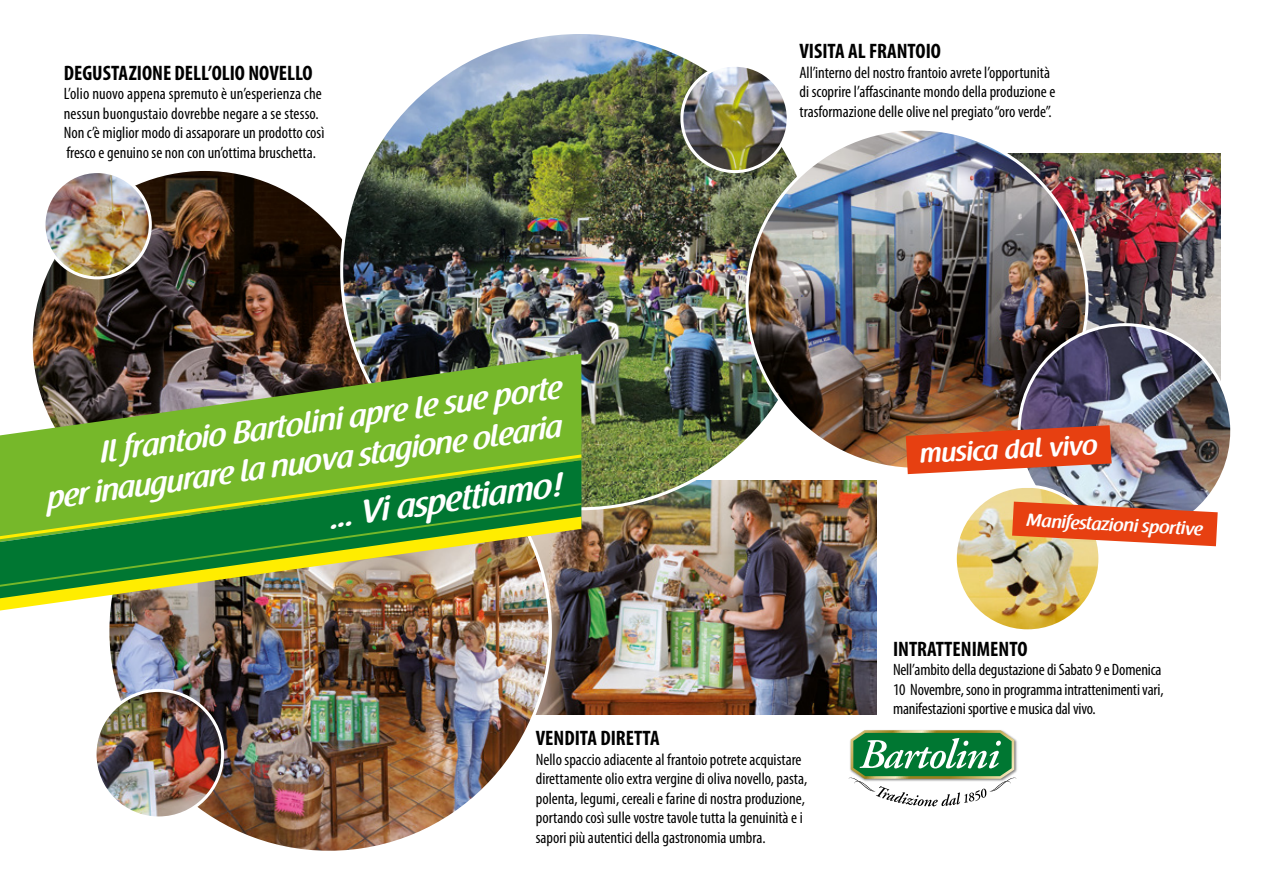
<style>
.page{position:relative;width:1263px;height:893px;background:#fff}
.page>*{position:absolute;margin:0;border:0;box-sizing:border-box;transform-origin:0 0}
.t1{font:600 33.6px "Raspoutine";color:#fff}
.t2{font:600 30.75px/38.8px "Raspoutine";color:#fff;text-align:right}
.t3{font:600 27px "Raspoutine";color:#fff}
.t4{font:700 condensed 21px "Myriad Pro";color:#000}
.t5{font:600 18px "Raspoutine";color:#fff}
.t6{font:condensed 16.5px/19.5px "Myriad Pro";color:#000}
</style>
<div class="page">
<img style="left:1007px;top:153px;width:213px;height:226px">
<img style="left:550px;top:480px;width:326px;height:234px">
<img style="left:110px;top:610px;width:440px;height:240px">
<img style="left:31px;top:169px;width:347px;height:347px;border-radius:173px">
<img style="left:342px;top:35px;width:466px;height:474px">
<img style="left:0;top:354px;width:581px;height:100px">
<svg style="left:0;top:454px;width:581px;height:49px;background:#60ab2a"></svg>
<svg style="left:0;top:503px;width:581px;height:14px;background:#35932d"></svg>
<img style="left:0;top:517px;width:581px;height:93px">
<svg style="left:848px;top:730px;width:168px;height:76px"></svg>
<img style="left:747px;top:129px;width:340px;height:340px;border-radius:170px">
<img style="left:1019px;top:325px;width:213px;height:212px;border-radius:106px">
<img style="left:682px;top:65px;width:106px;height:107px;border-radius:53px">
<div style="left:680px;top:64px;width:110px;height:109px;border:3px solid #fff;border-radius:50%"></div>
<img style="left:958px;top:488px;width:142px;height:140px">
<div style="left:954px;top:485px;width:147px;height:147px;border:3px solid #fff;border-radius:50%"></div>
<svg style="left:906px;top:425px;width:205px;height:49px;background:#da532c"></svg>
<svg style="left:1012px;top:502px;width:206px;height:44px;background:#df5e35"></svg>
<img style="left:44px;top:172px;width:106px;height:106px;border-radius:53px">
<div style="left:43px;top:170px;width:109px;height:109px;border:3px solid #fff;border-radius:50%"></div>
<img style="left:95px;top:690px;width:128px;height:128px;border-radius:64px">
<div style="left:94px;top:689px;width:130px;height:130px;border:3px solid #fff;border-radius:50%"></div>
<p class="t4" style="left:64px;top:59px;width:250px">DEGUSTAZIONE DELL’OLIO NOVELLO</p>
<p class="t6" style="left:64px;top:84px;width:262px">L’olio nuovo appena spremuto è un’esperienza che nessun buongustaio dovrebbe negare a se stesso.<br>Non c’è miglior modo di assaporare un prodotto così fresco e genuino se non con un’ottima bruschetta.</p>
<h2 class="t2" style="left:38px;top:442px;width:526px;rotate:-8deg">Il frantoio Bartolini apre le sue porte<br>per inaugurare la nuova stagione olearia</h2>
<h1 class="t1" style="left:327px;top:498px;width:235px;rotate:-8deg">... Vi aspettiamo!</h1>
<p class="t4" style="left:799px;top:38px;width:143px">VISITA AL FRANTOIO</p>
<p class="t6" style="left:799px;top:62px;width:257px">All’interno del nostro frantoio avrete l’opportunità di scoprire l’affascinante mondo della produzione e trasformazione delle olive nel pregiato “oro verde”.</p>
<h3 class="t3" style="left:919px;top:439px;width:179px;rotate:-3deg">musica dal vivo</h3>
<p class="t5" style="left:1027px;top:510px;width:178px;rotate:3deg">Manifestazioni sportive</p>
<p class="t4" style="left:893px;top:636px;width:136px">INTRATTENIMENTO</p>
<p class="t6" style="left:893px;top:660px;width:272px;text-align:justify">Nell’ambito della degustazione di Sabato 9 e Domenica 10 Novembre, sono in programma intrattenimenti vari, manifestazioni sportive e musica dal vivo.</p>
<p class="t4" style="left:536px;top:725px;width:125px">VENDITA DIRETTA</p>
<p class="t6" style="left:536px;top:749px;width:273px">Nello spaccio adiacente al frantoio potrete acquistare direttamente olio extra vergine di oliva novello, pasta, polenta, legumi, cereali e farine di nostra produzione, portando così sulle vostre tavole tutta la genuinità e i sapori più autentici della gastronomia umbra.</p>
</div>
